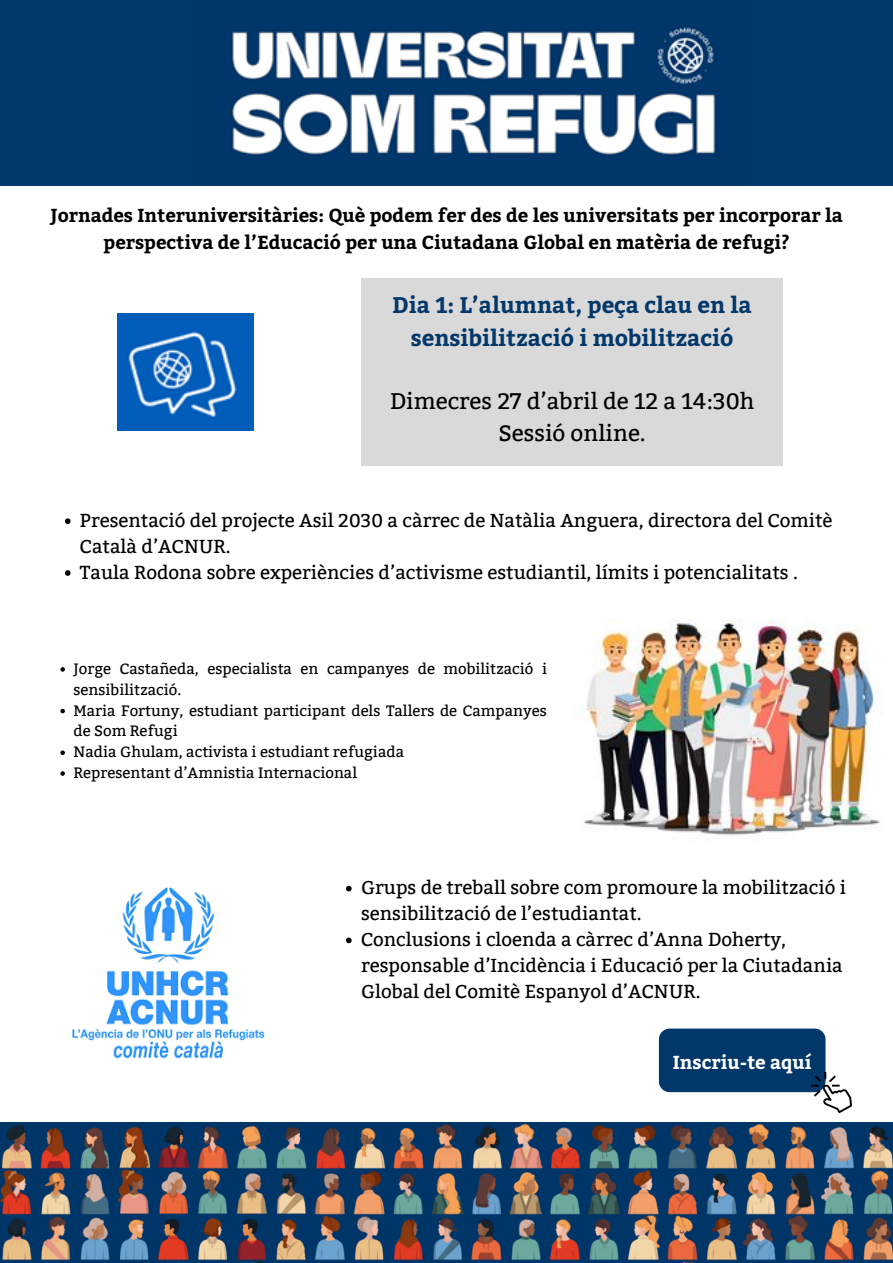
<style>
.page{position:relative;width:893px;height:1263px;background:#fff}
.page>*{position:absolute;margin:0;border:0;box-sizing:border-box;transform-origin:0 0}
.t1{font:700 22.5px/33.2px "Bitter";color:#023769;text-align:center}
.t2{font:22.5px "Bitter";color:#000}
.t3{font:18.75px/25.9px "Bitter";color:#000}
.t4{font:700 18.75px/27px "Bitter";color:#000;text-align:center}
.t5{font:700 18.75px "Bitter";color:#fff}
.t6{font:15px/20.9px "Bitter";color:#000}
</style>
<div class="page">
<img style="left:72px;top:887px;width:193px;height:172px">
<img style="left:117px;top:314px;width:136px;height:116px">
<div style="left:361px;top:278px;width:422px;height:188px;background:#d9d9d9"></div>
<img style="left:583px;top:618px;width:297px;height:217px">
<img style="left:0;top:1122px;width:893px;height:141px">
<img style="left:195px;top:0;width:553px;height:186px">
<div style="left:0;top:0;width:195px;height:186px;background:#023769"></div>
<div style="left:748px;top:0;width:145px;height:186px;background:#023769"></div>
<div style="left:659px;top:1028px;width:166px;height:64px;background:#023769;border-radius:11px"></div>
<img style="left:811px;top:1072px;width:40px;height:40px">
<svg style="left:65px;top:518px;width:6px;height:6px"></svg>
<svg style="left:65px;top:570px;width:6px;height:6px"></svg>
<svg style="left:60px;top:667px;width:5px;height:5px"></svg>
<svg style="left:60px;top:709px;width:5px;height:4px"></svg>
<svg style="left:60px;top:750px;width:5px;height:5px"></svg>
<svg style="left:60px;top:771px;width:5px;height:5px"></svg>
<svg style="left:346px;top:886px;width:6px;height:5px"></svg>
<svg style="left:346px;top:937px;width:6px;height:6px"></svg>
<p class="t4" style="left:51px;top:200px;width:794px">Jornades Interuniversitàries: Què podem fer des de les universitats per incorporar la perspectiva de l’Educació per una Ciutadana Global en matèria de refugi?</p>
<p class="t1" style="left:392px;top:287px;width:361px">Dia 1: L’alumnat, peça clau en la sensibilització i mobilització</p>
<p class="t2" style="left:390px;top:388px;width:366px">Dimecres 27 d’abril de 12 a 14:30h</p>
<p class="t2" style="left:498px;top:420px;width:149px">Sessió online.</p>
<p class="t3" style="left:80px;top:508px;width:754px">Presentació del projecte Asil 2030 a càrrec de Natàlia Anguera, directora del Comitè<br>Català d’ACNUR.</p>
<p class="t3" style="left:80px;top:559px;width:719px">Taula Rodona sobre experiències d’activisme estudiantil, límits i potencialitats .</p>
<p class="t6" style="left:74px;top:658px;width:475px">Jorge Castañeda, especialista en campanyes de mobilització i sensibilització.</p>
<p class="t6" style="left:74px;top:700px;width:475px">Maria Fortuny, estudiant participant dels Tallers de Campanyes de Som Refugi</p>
<p class="t6" style="left:74px;top:742px;width:332px">Nadia Ghulam, activista i estudiant refugiada</p>
<p class="t6" style="left:74px;top:762px;width:285px">Representant d’Amnistia Internacional</p>
<p class="t3" style="left:361px;top:875px;width:486px">Grups de treball sobre com promoure la mobilització i sensibilització de l’estudiantat.</p>
<p class="t3" style="left:361px;top:927px;width:483px">Conclusions i cloenda a càrrec d’Anna Doherty, responsable d’Incidència i Educació per la Ciutadania<br>Global del Comitè Espanyol d’ACNUR.</p>
<p class="t5" style="left:673px;top:1049px;width:140px">Inscriu-te aquí</p>
</div>
